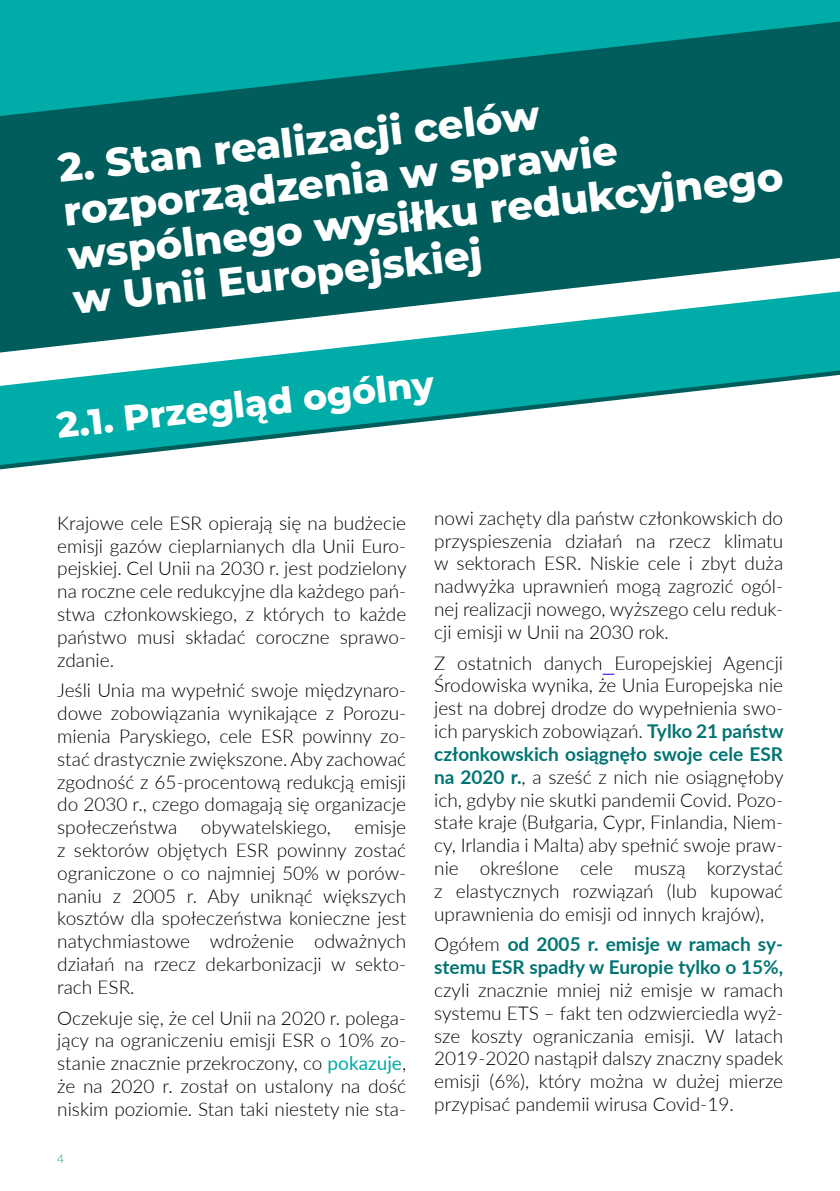
<style>
.page{position:relative;width:840px;height:1191px;background:#fff}
.page>*{position:absolute;margin:0;border:0;box-sizing:border-box;transform-origin:0 0}
.t1{font:800 40px/44px "Montserrat";color:#fff}
.t2{font:800 36px "Montserrat";color:#fff}
.t3{font:300 19px/22.8px "Lato";color:#000;text-align:justify}
.t4{font:700 19px/22.8px "Lato";color:#007472}
.t5{font:300 12px "Lato";color:#009990}
.s1{font-weight:400;color:#00aca8}
.s2{font-weight:700;color:#007472}
.s3{font-weight:300;color:#000}
</style>
<div class="page">
<div style="left:0;top:0;width:839px;height:22px;background:#00aca8"></div>
<svg style="left:0;top:22px;width:839px;height:269px;background:#056e6c"></svg>
<svg style="left:0;top:291px;width:839px;height:174px;fill:#00aca8"></svg>
<svg style="left:602px;top:674px;width:12px;height:1px"></svg>
<h1 class="t1" style="left:56px;top:143px;width:720px;rotate:-6deg">2. Stan realizacji celów rozporządzenia w sprawie wspólnego wysiłku redukcyjnego w Unii Europejskiej</h1>
<h2 class="t2" style="left:54px;top:398px;width:380px;rotate:-6deg">2.1. Przegląd ogólny</h2>
<p class="t3" style="left:57px;top:511px;width:350px">Krajowe cele ESR opierają się na budżecie emisji gazów cieplarnianych dla Unii Euro&shy;pejskiej. Cel Unii na 2030 r. jest podzielony na roczne cele redukcyjne dla każdego pań&shy;stwa członkowskiego, z których to każde państwo musi składać coroczne sprawo&shy;zdanie.</p>
<p class="t3" style="left:57px;top:678px;width:350px">Jeśli Unia ma wypełnić swoje międzynaro&shy;dowe zobowiązania wynikające z Porozu&shy;mienia Paryskiego, cele ESR powinny zo&shy;stać drastycznie zwiększone. Aby zachować zgodność z 65-procentową redukcją emisji do 2030 r., czego domagają się organizacje społeczeństwa obywatelskiego, emisje z sektorów objętych ESR powinny zostać ograniczone o co najmniej 50% w porów&shy;naniu z 2005 r. Aby uniknąć większych kosztów dla społeczeństwa konieczne jest natychmiastowe wdrożenie odważnych działań na rzecz dekarbonizacji w sekto&shy;rach ESR.</p>
<p class="t3" style="left:57px;top:1005px;width:350px">Oczekuje się, że cel Unii na 2020 r. polega&shy;jący na ograniczeniu emisji ESR o 10% zo&shy;stanie znacznie przekroczony, co <span class="s1">pokazuje</span>, że na 2020 r. został on ustalony na dość niskim poziomie. Stan taki niestety nie sta-</p>
<p class="t5" style="left:57px;top:1150px;width:8px">4</p>
<p class="t3" style="left:434px;top:506px;width:350px">nowi zachęty dla państw członkowskich do przyspieszenia działań na rzecz klimatu w sektorach ESR. Niskie cele i zbyt duża nadwyżka uprawnień mogą zagrozić ogól&shy;nej realizacji nowego, wyższego celu reduk&shy;cji emisji w Unii na 2030 rok.</p>
<p class="t3" style="left:434px;top:651px;width:351px">Z ostatnich danych Europejskiej Agencji Środowiska wynika, że Unia Europejska nie jest na dobrej drodze do wypełnienia swo&shy;ich paryskich zobowiązań. <span class="s2">Tylko 21 państw członkowskich osiągnęło swoje cele ESR na 2020 r.</span>, a sześć z nich nie osiągnęłoby ich, gdyby nie skutki pandemii Covid. Pozo&shy;stałe kraje (Bułgaria, Cypr, Finlandia, Niem&shy;cy, Irlandia i Malta) aby spełnić swoje praw&shy;nie określone cele muszą korzystać z elastycznych rozwiązań (lub kupować uprawnienia do emisji od innych krajów),</p>
<p class="t4" style="left:434px;top:932px;width:350px"><span class="s3">Ogółem</span> od 2005 r. emisje w ramach sy&shy;stemu ESR spadły w Europie tylko o 15%,</p>
<p class="t3" style="left:434px;top:978px;width:350px">czyli znacznie mniej niż emisje w ramach systemu ETS – fakt ten odzwierciedla wyż&shy;sze koszty ograniczania emisji. W latach 2019-2020 nastąpił dalszy znaczny spadek emisji (6%), który można w dużej mierze przypisać pandemii wirusa Covid-19.</p>
</div>
